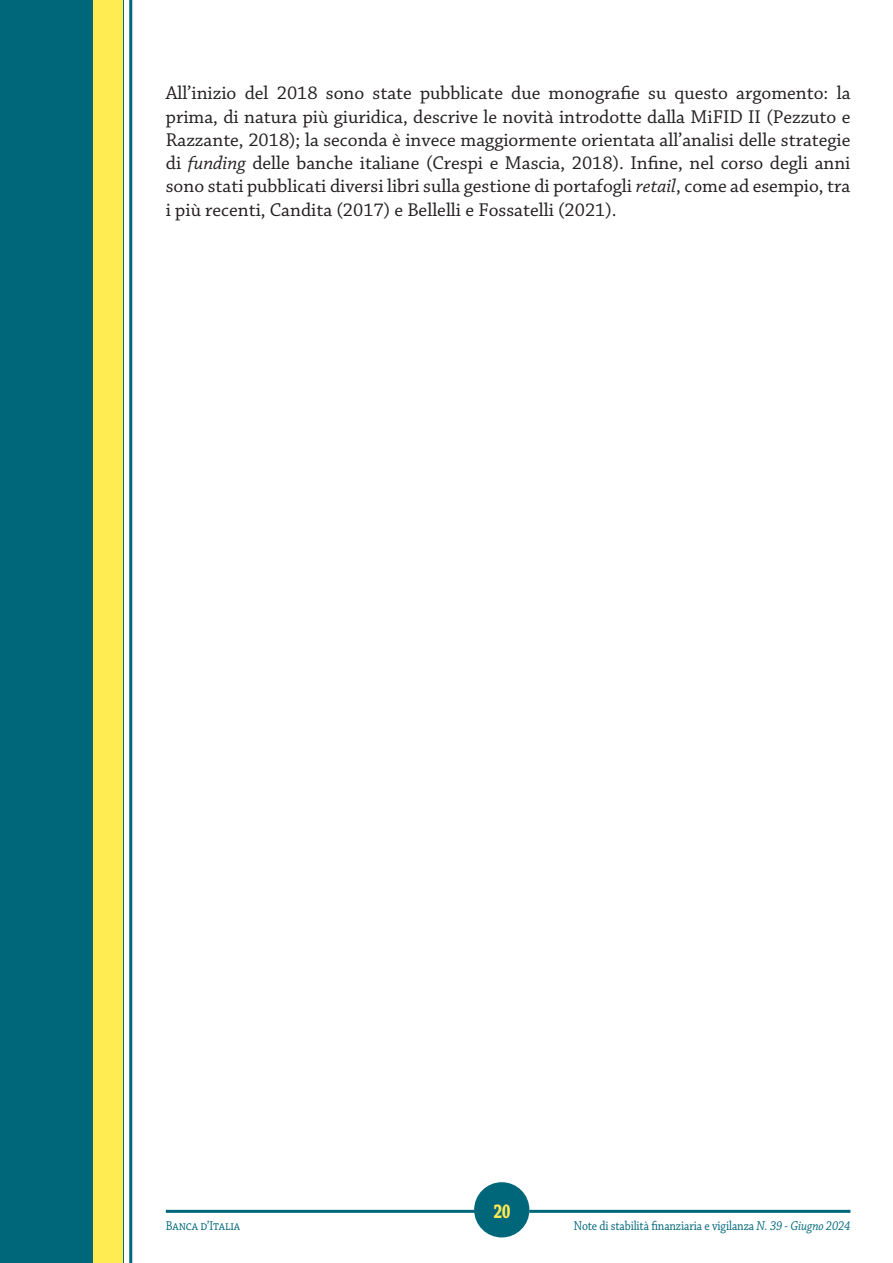
<style>
.page{position:relative;width:893px;height:1263px;background:#fff}
.page>*{position:absolute;margin:0;border:0;box-sizing:border-box;transform-origin:0 0}
.t1{font:700 21px "Chaparral Pro";color:#ffeb52;scale:.75 1}
.Paragrafo{font:19.5px/23.2px "Chaparral Pro";color:#231f20;text-align:justify}
.t2{font:13.5px "Chaparral Pro";letter-spacing:-.01em;color:#00677a;scale:.87 1}
.s1{font-style:italic}
</style>
<div class="page">
<svg style="left:474px;top:1215px;width:53px;height:23px"></svg>
<hr style="left:166px;top:1210px;width:308px;height:3px;background:#00677a">
<hr style="left:529px;top:1210px;width:321px;height:3px;background:#00677a">
<div style="left:0;top:0;width:123px;height:1263px;background:#00677a"></div>
<div style="left:94px;top:0;width:29px;height:1263px;background:#ffeb52"></div>
<hr style="left:129px;top:0;width:3px;height:1263px;background:#00677a">
<div style="left:474px;top:1182px;width:55px;height:55px;background:#00677a;border-radius:50%"></div>
<p class="Paragrafo" style="left:166px;top:82px;width:686px">All’inizio del 2018 sono state pubblicate due monografie su questo argomento: la prima, di natura più giuridica, descrive le novità introdotte dalla MiFID II (Pezzuto e Razzante, 2018); la seconda è invece maggiormente orientata all’analisi delle strategie di <span class="s1">funding</span> delle banche italiane (Crespi e Mascia, 2018). Infine, nel corso degli anni sono stati pubblicati diversi libri sulla gestione di portafogli <span class="s1">retail</span>, come ad esempio, tra i più recenti, Candita (2017) e Bellelli e Fossatelli (2021).</p>
<p class="t1" style="left:494px;top:1198px;width:25px">20</p>
<p class="t2" style="left:166px;top:1219px;width:87px">Banca d’Italia</p>
<p class="t2" style="left:574px;top:1219px;width:319px">Note di stabilità finanziaria e vigilanza <span class="s1">N. 39 - Giugno 2024</span></p>
</div>
